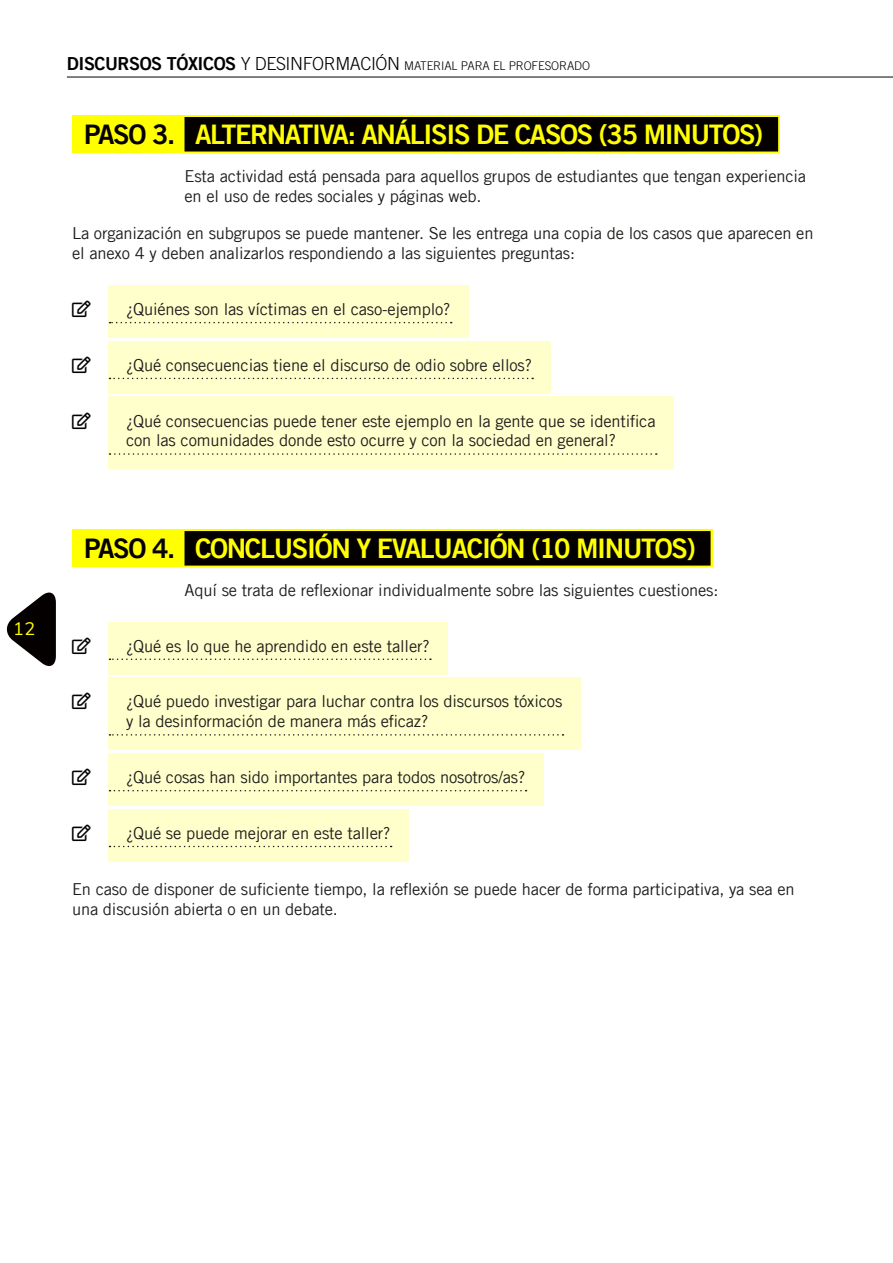
<style>
.page{position:relative;width:893px;height:1263px;background:#fff}
.page>*{position:absolute;margin:0;border:0;box-sizing:border-box;transform-origin:0 0}
.N2_CORTADO_V2_1{font:27px "Amnesty Trade Gothic Bd 2";letter-spacing:-.05em;color:#ff0}
.TEXTO-NORMAL{font:16.5px/19.8px "Amnesty Trade Gothic";letter-spacing:-.01em;color:#1d1d1b}
.LISTA-CHECK-V2{font:16.5px/19.8px "Amnesty Trade Gothic";letter-spacing:-.01em;color:#1d1d1b}
.t1{font:300 12px "Amnesty Trade Gothic";letter-spacing:-.01em;color:#040000}
.s1{font-family:"Amnesty Trade Gothic Bd 2";font-weight:400;font-size:18px}
.s2{font-size:18px}
.s3{color:#040000}
</style>
<div class="page">
<hr style="left:67px;top:77px;width:826px;height:1px;background:#040000">
<div style="left:72px;top:116px;width:708px;height:37px;background:#ff0"></div>
<div style="left:184px;top:117px;width:594px;height:35px;background:#040000"></div>
<svg style="left:108px;top:285px;width:566px;height:184px"></svg>
<div style="left:72px;top:530px;width:640px;height:37px;background:#ff0"></div>
<div style="left:184px;top:531px;width:527px;height:35px;background:#040000"></div>
<svg style="left:108px;top:622px;width:472px;height:239px"></svg>
<svg style="left:6px;top:592px;width:50px;height:74px"></svg>
<p class="t1" style="left:67px;top:59px;width:525px"><span class="s1">DISCURSOS TÓXICOS</span> <span class="s2">Y DESINFORMACIÓN</span> MATERIAL PARA EL PROFESORADO</p>
<h3 class="N2_CORTADO_V2_1" style="left:84px;top:118px;width:681px"><span class="s3">PASO 3.</span> ALTERNATIVA: ANÁLISIS DE CASOS (35 MINUTOS)</h3>
<p class="TEXTO-NORMAL" style="left:184px;top:166px;width:623px">Esta actividad está pensada para aquellos grupos de estudiantes que tengan experiencia en el uso de redes sociales y páginas web.</p>
<p class="TEXTO-NORMAL" style="left:72px;top:223px;width:743px">La organización en subgrupos se puede mantener. Se les entrega una copia de los casos que aparecen en el anexo 4 y deben analizarlos respondiendo a las siguientes preguntas:</p>
<p class="LISTA-CHECK-V2" style="left:126px;top:299px;width:326px">¿Quiénes son las víctimas en el caso-ejemplo?</p>
<p class="LISTA-CHECK-V2" style="left:126px;top:355px;width:407px">¿Qué consecuencias tiene el discurso de odio sobre ellos?</p>
<p class="LISTA-CHECK-V2" style="left:126px;top:411px;width:531px">¿Qué consecuencias puede tener este ejemplo en la gente que se identifica con las comunidades donde esto ocurre y con la sociedad en general?</p>
<h3 class="N2_CORTADO_V2_1" style="left:84px;top:532px;width:613px"><span class="s3">PASO 4.</span> CONCLUSIÓN Y EVALUACIÓN (10 MINUTOS)</h3>
<p class="TEXTO-NORMAL" style="left:184px;top:580px;width:535px">Aquí se trata de reflexionar individualmente sobre las siguientes cuestiones:</p>
<p class="LISTA-CHECK-V2" style="left:126px;top:636px;width:305px">¿Qué es lo que he aprendido en este taller?</p>
<p class="LISTA-CHECK-V2" style="left:126px;top:691px;width:438px">¿Qué puedo investigar para luchar contra los discursos tóxicos y la desinformación de manera más eficaz?</p>
<p class="LISTA-CHECK-V2" style="left:126px;top:767px;width:401px">¿Qué cosas han sido importantes para todos nosotros/as?</p>
<p class="LISTA-CHECK-V2" style="left:126px;top:823px;width:266px">¿Qué se puede mejorar en este taller?</p>
<p class="TEXTO-NORMAL" style="left:72px;top:879px;width:724px">En caso de disponer de suficiente tiempo, la reflexión se puede hacer de forma participativa, ya sea en una discusión abierta o en un debate.</p>
</div>
